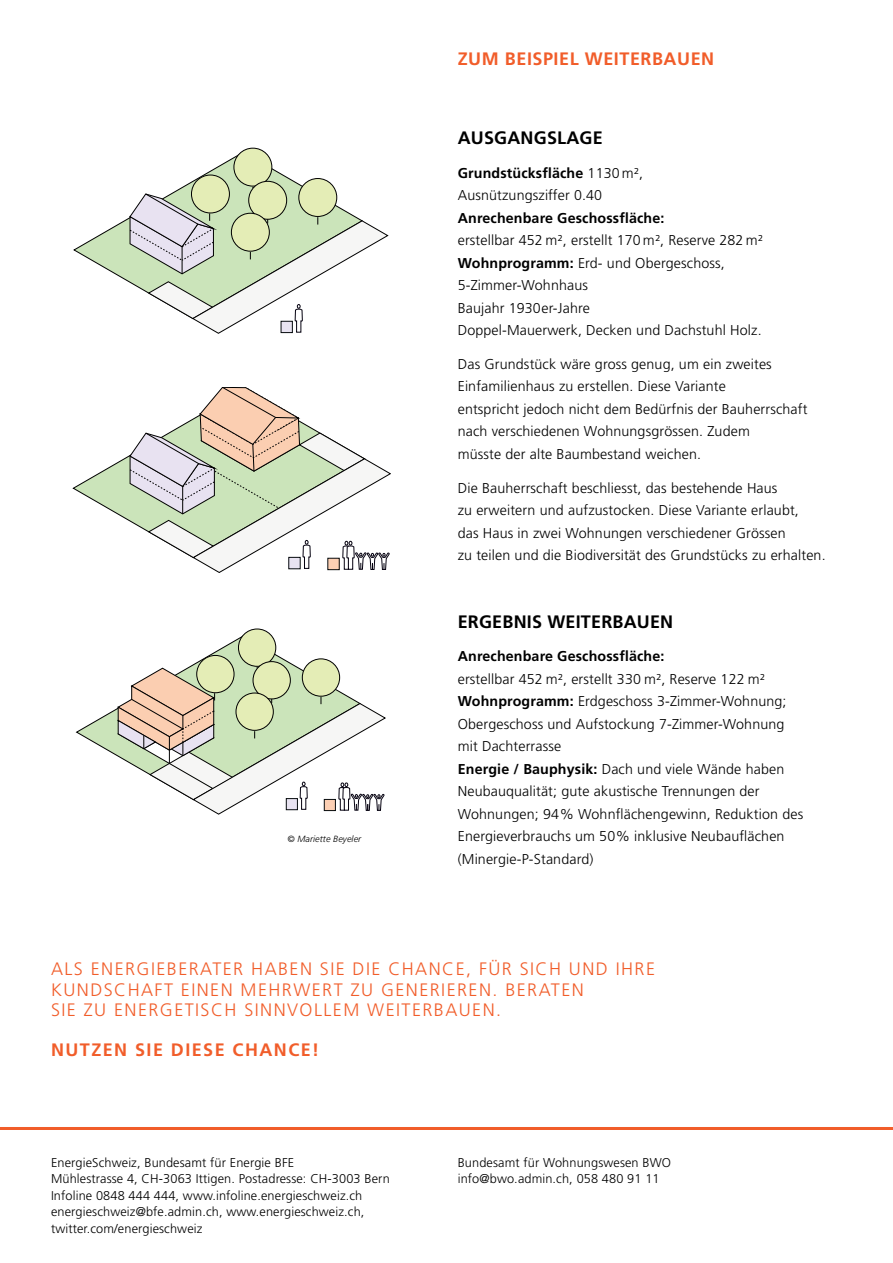
<style>
.page{position:relative;width:893px;height:1263px;background:#fff}
.page>*{position:absolute;margin:0;border:0;box-sizing:border-box;transform-origin:0 0}
.t1{font:300 18px "Frutiger";letter-spacing:.08em;color:#f15d2a}
.t2{font:700 18px "Frutiger";letter-spacing:.01em;color:#000}
.t3{font:700 18px "Frutiger";letter-spacing:.03em;color:#f15d2a}
.t4{font:700 18px "Frutiger";letter-spacing:.08em;color:#f15d2a}
.t5{font:300 14.25px/22.5px "Frutiger";letter-spacing:.01em;color:#000}
.t6{font:700 14.25px "Frutiger";letter-spacing:.01em;color:#000}
.t7{font:300 12.75px/16.5px "Frutiger";letter-spacing:.01em;color:#000}
.t8{font:italic 300 9px "Frutiger";letter-spacing:.01em;color:#000}
.s1{font-weight:700}
</style>
<div class="page">
<hr style="left:0;top:1127px;width:893px;height:3px;background:#f15d2a">
<svg style="left:74px;top:152px;width:260px;height:131px"></svg>
<div style="left:191px;top:175px;width:38px;height:38px;background:#e4edb6;border-radius:50%"></div>
<div style="left:191px;top:175px;width:39px;height:38px;border:1px solid #000;border-radius:50%"></div>
<div style="left:234px;top:148px;width:38px;height:38px;background:#e4edb6;border-radius:50%"></div>
<div style="left:234px;top:148px;width:38px;height:38px;border:1px solid #000;border-radius:50%"></div>
<div style="left:299px;top:179px;width:38px;height:37px;background:#e4edb6;border-radius:50%"></div>
<div style="left:299px;top:178px;width:38px;height:39px;border:1px solid #000;border-radius:50%"></div>
<svg style="left:249px;top:181px;width:38px;height:38px"></svg>
<div style="left:249px;top:181px;width:38px;height:38px;border:1px solid #000;border-radius:50%"></div>
<svg style="left:129px;top:187px;width:259px;height:147px"></svg>
<div style="left:281px;top:321px;width:11px;height:12px;background:#e8e3f1"></div>
<div style="left:281px;top:321px;width:12px;height:12px;border:1px solid #080d0f"></div>
<svg style="left:73px;top:455px;width:56px;height:66px"></svg>
<svg style="left:129px;top:387px;width:262px;height:186px"></svg>
<div style="left:289px;top:557px;width:11px;height:12px;background:#e8e3f1"></div>
<div style="left:289px;top:557px;width:11px;height:12px;border:1px solid #080d0f"></div>
<svg style="left:76px;top:636px;width:261px;height:120px"></svg>
<div style="left:197px;top:655px;width:37px;height:38px;background:#e4edb6;border-radius:50%"></div>
<div style="left:197px;top:655px;width:37px;height:38px;border:1px solid #000;border-radius:50%"></div>
<div style="left:238px;top:629px;width:38px;height:37px;background:#e4edb6;border-radius:50%"></div>
<div style="left:238px;top:629px;width:38px;height:37px;border:1px solid #000;border-radius:50%"></div>
<div style="left:302px;top:659px;width:38px;height:37px;background:#e4edb6;border-radius:50%"></div>
<div style="left:302px;top:659px;width:38px;height:37px;border:1px solid #000;border-radius:50%"></div>
<svg style="left:253px;top:662px;width:37px;height:37px"></svg>
<div style="left:253px;top:661px;width:38px;height:38px;border:1px solid #000;border-radius:50%"></div>
<svg style="left:117px;top:667px;width:268px;height:147px"></svg>
<p class="t3" style="left:458px;top:48px;width:258px">Zum Beispiel Weiterbauen</p>
<p class="t8" style="left:288px;top:834px;width:75px">© Mariette Beyeler</p>
<p class="t2" style="left:458px;top:127px;width:144px">Ausgangslage</p>
<p class="t5" style="left:458px;top:161px;width:187px"><span class="s1">Grundstücksfläche</span> 1130 m²,<br>Ausnützungsziffer 0.40</p>
<p class="t6" style="left:458px;top:209px;width:208px">Anrechenbare Geschossfläche:</p>
<p class="t5" style="left:458px;top:229px;width:307px">erstellbar 452 m², erstellt 170 m², Reserve 282 m²<br><span class="s1">Wohnprogramm:</span> Erd- und Obergeschoss, 5-Zimmer-Wohnhaus<br>Baujahr 1930er-Jahre<br>Doppel-Mauerwerk, Decken und Dachstuhl Holz.</p>
<p class="t5" style="left:458px;top:353px;width:351px">Das Grundstück wäre gross genug, um ein zweites Einfamilienhaus zu erstellen. Diese Variante<br>entspricht jedoch nicht dem Bedürfnis der Bauherrschaft nach verschiedenen Wohnungsgrössen. Zudem<br>müsste der alte Baumbestand weichen.</p>
<p class="t5" style="left:458px;top:476px;width:369px">Die Bauherrschaft beschliesst, das bestehende Haus<br>zu erweitern und aufzustocken. Diese Variante erlaubt,<br>das Haus in zwei Wohnungen verschiedener Grössen<br>zu teilen und die Biodiversität des Grundstücks zu erhalten.</p>
<p class="t2" style="left:458px;top:611px;width:217px">Ergebnis Weiterbauen</p>
<p class="t6" style="left:458px;top:648px;width:208px">Anrechenbare Geschossfläche:</p>
<p class="t5" style="left:458px;top:668px;width:347px">erstellbar 452 m², erstellt 330 m², Reserve 122 m²<br><span class="s1">Wohnprogramm:</span> Erdgeschoss 3-Zimmer-Wohnung; Obergeschoss und Aufstockung 7-Zimmer-Wohnung mit Dachterrasse<br><span class="s1">Energie / Bauphysik:</span> Dach und viele Wände haben Neubauqualität; gute akustische Trennungen der Wohnungen; 94% Wohnflächengewinn, Reduktion des Energieverbrauchs um 50% inklusive Neubauflächen (Minergie-P-Standard)</p>
<p class="t1" style="left:51px;top:959px;width:62px">Als Energieberater</p>
<p class="t1" style="left:251px;top:959px;width:13px">haben</p>
<p class="t1" style="left:320px;top:959px;width:43px">Sie die</p>
<p class="t1" style="left:388px;top:959px;width:27px">Chance</p>
<p class="t1" style="left:466px;top:959px;width:65px">, für sich</p>
<p class="t1" style="left:569px;top:959px;width:14px">und</p>
<p class="t1" style="left:616px;top:959px;width:17px">Ihre</p>
<p class="t1" style="left:51px;top:979px;width:26px">Kundschaft</p>
<p class="t1" style="left:181px;top:979px;width:11px">einen</p>
<p class="t1" style="left:241px;top:979px;width:31px">Mehrwert</p>
<p class="t1" style="left:351px;top:979px;width:43px">zu generieren</p>
<p class="t1" style="left:492px;top:979px;width:37px">. Beraten</p>
<p class="t1" style="left:51px;top:999px;width:75px">Siezu energetisch</p>
<p class="t1" style="left:244px;top:999px;width:13px">sinnvollem</p>
<p class="t1" style="left:367px;top:999px;width:31px">Weiterbauen</p>
<p class="t1" style="left:496px;top:999px;width:7px">.</p>
<p class="t4" style="left:51px;top:1040px;width:152px">Nutzen Sie diese</p>
<p class="t3" style="left:233px;top:1040px;width:88px">Chance!</p>
<p class="t7" style="left:51px;top:1154px;width:340px">EnergieSchweiz, Bundesamt für Energie BFE<br>Mühlestrasse 4, CH-3063 Ittigen. Postadresse: CH-3003 Bern Infoline 0848 444 444, www.infoline.energieschweiz.ch energieschweiz@bfe.admin.ch, www.energieschweiz.ch, twitter.com/energieschweiz</p>
<p class="t7" style="left:458px;top:1154px;width:215px">Bundesamt für Wohnungswesen BWO info@bwo.admin.ch, 058 480 91 11</p>
</div>
